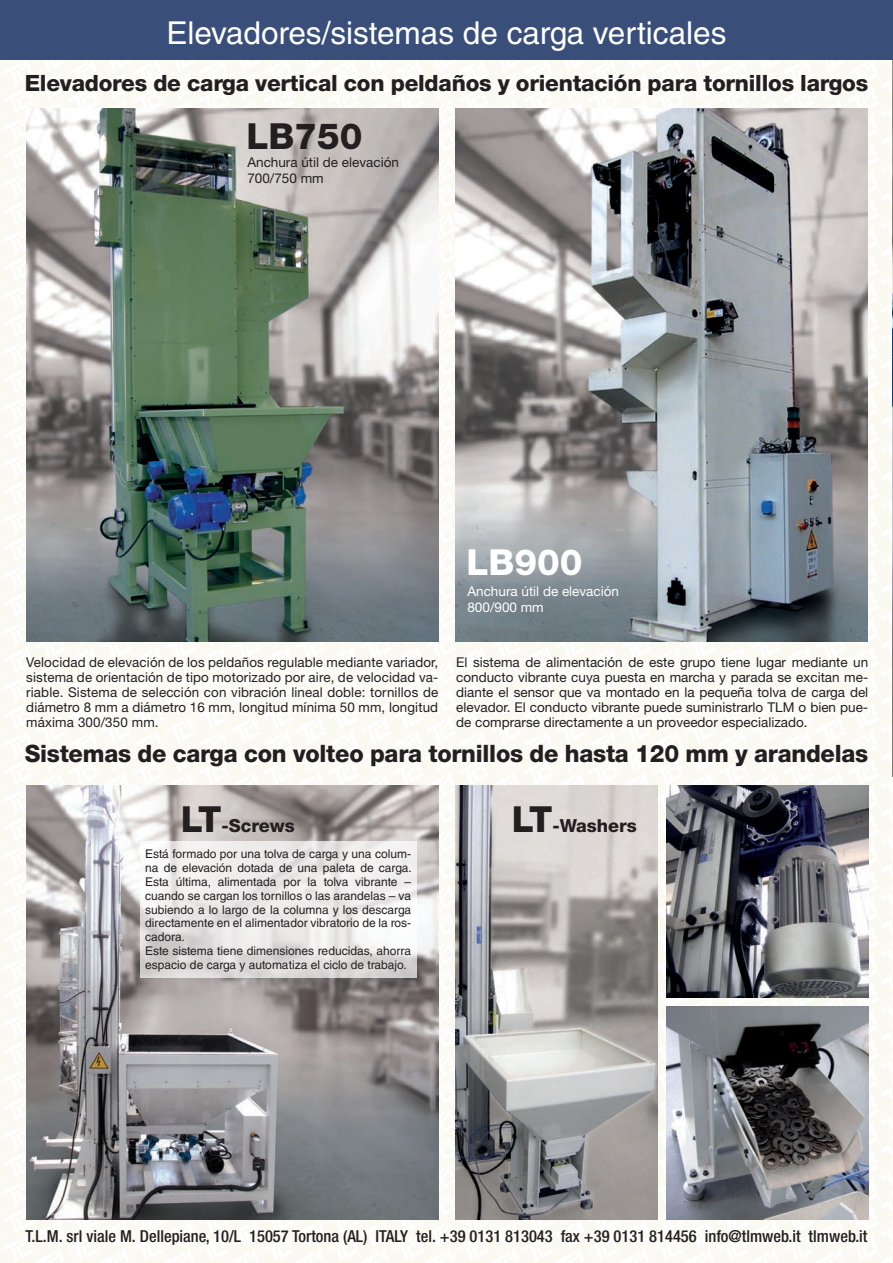
<style>
.page{position:relative;width:893px;height:1263px;background:#fff}
.page>*{position:absolute;margin:0;border:0;box-sizing:border-box;transform-origin:0 0}
.t1{font:800 36px "Helvetica Neue LT Std";color:#231f20}
.t2{font:800 36px "Helvetica Neue LT Std";color:#fff}
.t3{font:31.5px "Helvetica LT Std";color:#fff}
.t4{font:800 24px "Helvetica Neue LT Std";letter-spacing:-.01em;color:#231f20}
.t5{font:800 22.5px "Helvetica Neue LT Std";letter-spacing:-.01em;color:#231f20}
.t6{font:800 18px "Helvetica Neue LT Std";color:#231f20}
.t7{font:500 condensed 16.5px "Helvetica Neue LT Std";color:#231f20}
.t8{font:13.5px/15px "Helvetica Neue LT Std";color:#231f20;text-align:justify}
.t9{font:13.5px/16.5px "Helvetica Neue LT Std";color:#fff}
.t10{font:12px/13.8px "Helvetica LT Std";color:#231f20}
.s1{font-size:36px}
</style>
<div class="page">
<div style="left:0;top:0;width:893px;height:1263px;background:linear-gradient(to right,#fbfbf6,#faf9f4)"></div>
<img style="left:892px;top:0;width:1px;height:776px">
<div style="left:0;top:0;width:893px;height:60px;background:#394f7a"></div>
<img style="left:26px;top:109px;width:413px;height:532px">
<img style="left:455px;top:109px;width:413px;height:532px">
<img style="left:26px;top:785px;width:413px;height:434px">
<svg style="left:140px;top:841px;width:276px;height:137px"></svg>
<img style="left:456px;top:785px;width:202px;height:434px">
<img style="left:666px;top:785px;width:202px;height:213px">
<img style="left:666px;top:1007px;width:202px;height:212px">
<h2 class="t3" style="left:166px;top:15px;width:561px">Elevadores/sistemas de carga verticales</h2>
<h3 class="t5" style="left:25px;top:69px;width:845px">Elevadores de carga vertical con peldaños y orientación para tornillos largos</h3>
<h1 class="t1" style="left:247px;top:115px;width:118px">LB750</h1>
<p class="t8" style="left:247px;top:154px;width:153px;line-height:16.5px">Anchura útil de elevación<br>700/750 mm</p>
<h1 class="t2" style="left:466px;top:541px;width:118px">LB900</h1>
<p class="t9" style="left:467px;top:582px;width:153px">Anchura útil de elevación<br>800/900 mm</p>
<p class="t8" style="left:26px;top:654px;width:414px">Velocidad de elevación de los peldaños regulable mediante variador, sistema de orientación de tipo motorizado por aire, de velocidad va&shy;riable. Sistema de selección con vibración lineal doble: tornillos de diámetro 8 mm a diámetro 16 mm, longitud mínima 50 mm, longitud máxima 300/350 mm.</p>
<p class="t8" style="left:456px;top:654px;width:413px">El sistema de alimentación de este grupo tiene lugar mediante un conducto vibrante cuya puesta en marcha y parada se excitan me&shy;diante el sensor que va montado en la pequeña tolva de carga del elevador. El conducto vibrante puede suministrarlo TLM o bien pue&shy;de comprarse directamente a un proveedor especializado.</p>
<h3 class="t4" style="left:25px;top:739px;width:845px">Sistemas de carga con volteo para tornillos de hasta 120 mm y arandelas</h3>
<h3 class="t6" style="left:181px;top:814px;width:116px"><span class="s1">LT</span>-Screws</h3>
<h3 class="t6" style="left:512px;top:814px;width:127px"><span class="s1">LT</span>-Washers</h3>
<p class="t10" style="left:145px;top:847px;width:268px">Está formado por una tolva de carga y una colum&shy;na de elevación dotada de una paleta de carga.<br>Esta última, alimentada por la tolva vibrante – cuando se cargan los tornillos o las arandelas – va subiendo a lo largo de la columna y los descarga directamente en el alimentador vibratorio de la ros&shy;cadora.<br>Este sistema tiene dimensiones reducidas, ahorra espacio de carga y automatiza el ciclo de trabajo.</p>
<p class="t7" style="left:25px;top:1226px;width:844px">T.L.M. srl viale M. Dellepiane, 10/L 15057 Tortona (AL) ITALY tel. +39 0131 813043 fax +39 0131 814456 info@tlmweb.it tlmweb.it</p>
</div>
